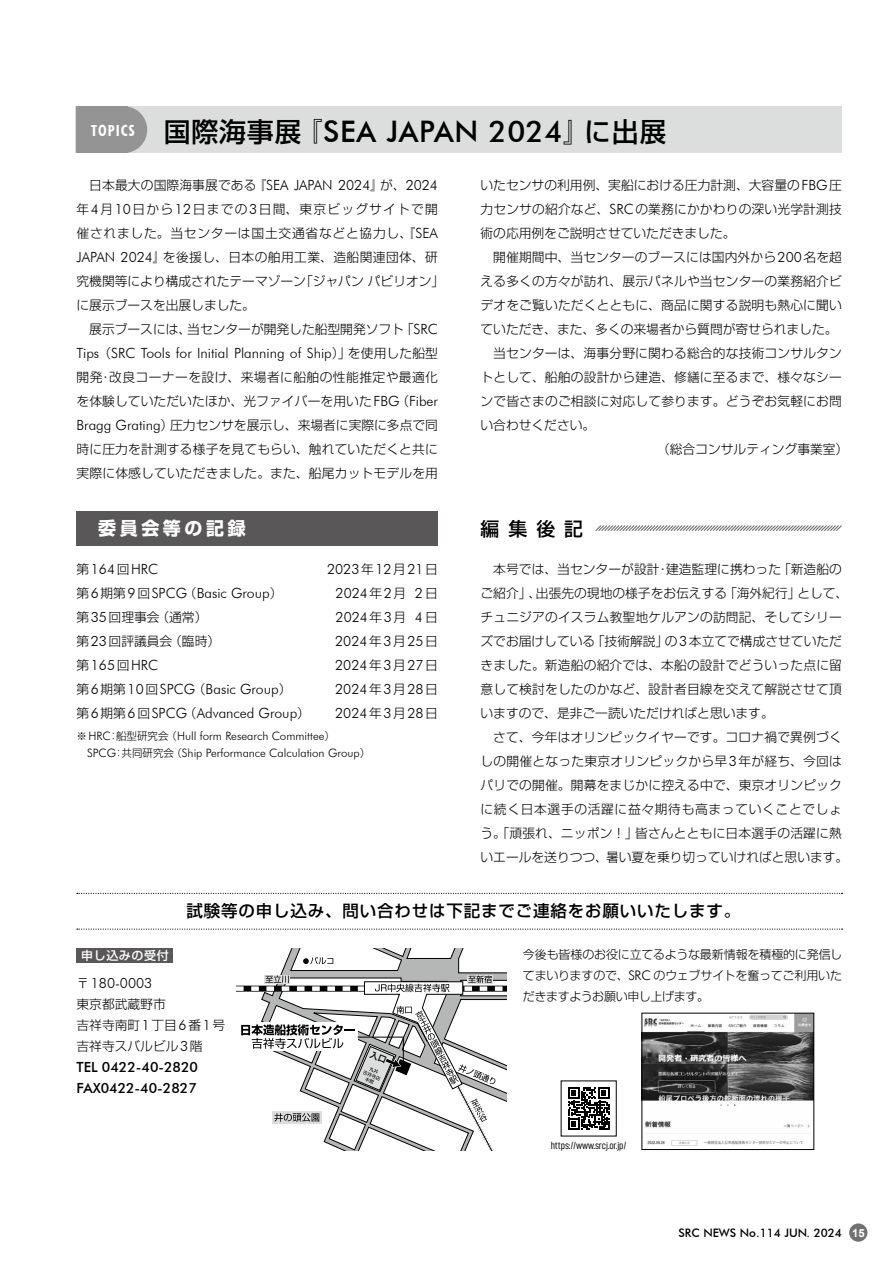
<style>
.page{position:relative;width:893px;height:1263px;background:#fff}
.page>*{position:absolute;margin:0;border:0;box-sizing:border-box;transform-origin:0 0}
.t1{font:500 29.7px "Futura BT";letter-spacing:.025em;color:#000}
.t2{font:500 18.9px "Shin Go Pro";color:#000}
.t3{font:700 18px "Shin Go Pro";letter-spacing:.2em;color:#fff}
.t4{font:500 16.5px "Shin Go Pro";letter-spacing:.05em;color:#000}
.t5{font:700 condensed 15.3px "Futura BT";letter-spacing:.065em;color:#fff}
.t6{font:300 14.1px "Futura BT";color:#000}
.t7{font:500 14.1px/21px "Futura BT";color:#000}
.t8{font:300 12.75px/24px "Shin Go Pro";letter-spacing:.015em;color:#000}
.t9{font:300 12.75px/24px "Shin Go Pro";letter-spacing:.035em;color:#000}
.t10{font:300 12px/21px "Shin Go Pro";letter-spacing:-.025em;color:#000;text-align:justify}
.t11{font:500 12px "Shin Go Pro";letter-spacing:.05em;color:#fff}
.t12{font:500 11.7px "Futura BT";color:#000}
.t13{font:300 11.55px/16.5px "Futura BT";color:#000}
.t14{font:10.5px "D DIN Condensed";letter-spacing:-.015em;color:#000}
.s1{font-family:"Shin Go Pro";font-size:27px}
.s2{font-family:"Futura BT";font-size:14.1px}
.s3{font-family:"Shin Go Pro";font-size:12.75px}
.s4{font-family:"Shin Go Pro";font-size:10.5px}
.s5{font-family:"Futura BT";font-size:13.2px}
.s6{font-family:"Arial";font-weight:700;font-size:11.25px;color:#fff}
</style>
<div class="page">
<div style="left:76px;top:106px;width:766px;height:47px;background:#dcdddd"></div>
<div style="left:77px;top:106px;width:51px;height:47px;background:#949495"></div>
<div style="left:100px;top:106px;width:47px;height:47px;background:#949495;border-radius:50%"></div>
<svg style="left:77px;top:928px;width:766px;height:2px"></svg>
<svg style="left:77px;top:893px;width:766px;height:1px"></svg>
<svg style="left:280px;top:948px;width:227px;height:27px"></svg>
<svg style="left:303px;top:957px;width:30px;height:7px"></svg>
<img style="left:644px;top:1015px;width:168px;height:131px">
<div style="left:642px;top:1013px;width:172px;height:137px;border:1px solid #000"></div>
<svg style="left:568px;top:1087px;width:42px;height:42px"></svg>
<svg style="left:595px;top:525px;width:247px;height:6px"></svg>
<div style="left:77px;top:512px;width:361px;height:34px;background:#595757"></div>
<div style="left:77px;top:948px;width:96px;height:15px;background:#595757"></div>
<div style="left:849px;top:1223px;width:18px;height:19px;background:#727171;border-radius:50%"></div>
<svg style="left:236px;top:975px;width:271px;height:175px"></svg>
<p class="t5" style="left:91px;top:122px;width:45px">TOPICS</p>
<h1 class="t1" style="left:164px;top:113px;width:504px"><span class="s1">国際海事展『</span>SEA JAPAN 2024<span class="s1">』に出展</span></h1>
<p class="t9" style="left:77px;top:171px;width:369px;text-indent:13px">日本最大の国際海事展である『<span class="s2">SEA JAPAN 2024</span>』が、<span class="s2">2024</span>年<span class="s2">4</span>月<span class="s2">10</span>日から<span class="s2">12</span>日までの<span class="s2">3</span>日間、東京ビッグサイトで開催されました。当センターは国土交通省などと協力し、『<span class="s2">SEA<br>JAPAN 2024</span>』を後援し、日本の舶用工業、造船関連団体、研究機関等により構成されたテーマゾーン「ジャパンパビリオン」に展示ブースを出展しました。</p>
<p class="t8" style="left:89px;top:315px;width:350px">展示ブースには、当センターが開発した船型開発ソフト「<span class="s2">SRC</span></p>
<p class="t6" style="left:77px;top:344px;width:363px">Tips <span class="s3">（</span>SRC Tools for Initial Planning of Ship<span class="s3">）」を使用した船型</span></p>
<p class="t8" style="left:77px;top:363px;width:363px;text-align:justify">開発・改良コーナーを設け、来場者に船舶の性能推定や最適化を体験していただいたほか、光ファイバーを用いた<span class="s2">FBG</span>（<span class="s2">Fiber Bragg Grating</span>）圧力センサを展示し、来場者に実際に多点で同時に圧力を計測する様子を見てもらい、触れていただくと共に実際に体感していただきました。また、船尾カットモデルを用</p>
<p class="t8" style="left:480px;top:171px;width:363px;text-align:justify">いたセンサの利用例、実船における圧力計測、大容量の<span class="s2">FBG</span>圧力センサの紹介など、<span class="s2">SRC</span>の業務にかかわりの深い光学計測技術の応用例をご説明させていただきました。</p>
<p class="t8" style="left:493px;top:243px;width:350px">開催期間中、当センターのブースには国内外から<span class="s2">200</span>名を超</p>
<p class="t8" style="left:480px;top:267px;width:363px">える多くの方々が訪れ、展示パネルや当センターの業務紹介ビ</p>
<p class="t8" style="left:480px;top:291px;width:363px">デオをご覧いただくとともに、商品に関する説明も熱心に聞い</p>
<p class="t8" style="left:480px;top:315px;width:358px">ていただき、また、多くの来場者から質問が寄せられました。</p>
<p class="t8" style="left:493px;top:339px;width:350px">当センターは、海事分野に関わる総合的な技術コンサルタン</p>
<p class="t8" style="left:480px;top:363px;width:363px">トとして、船舶の設計から建造、修繕に至るまで、様々なシー</p>
<p class="t8" style="left:480px;top:387px;width:363px">ンで皆さまのご相談に対応して参ります。どうぞお気軽にお問</p>
<p class="t8" style="left:480px;top:411px;width:116px">い合わせください。</p>
<p class="t8" style="left:657px;top:435px;width:193px">（総合コンサルティング事業室）</p>
<h3 class="t3" style="left:77px;top:514px;width:171px">　委員会等の記録</h3>
<h2 class="t2" style="left:480px;top:513px;width:104px">編集後記</h2>
<p class="t6" style="left:77px;top:560px;width:83px"><span class="s3">第</span>164<span class="s3">回</span>HRC</p>
<p class="t6" style="left:327px;top:560px;width:112px">2023<span class="s3">年</span>12<span class="s3">月</span>21<span class="s3">日</span></p>
<p class="t6" style="left:77px;top:584px;width:207px"><span class="s3">第</span>6<span class="s3">期第</span>9<span class="s3">回</span>SPCG<span class="s3">（</span>Basic Group<span class="s3">）</span></p>
<p class="t6" style="left:336px;top:584px;width:104px">2024<span class="s3">年</span>2<span class="s3">月</span> 2<span class="s3">日</span></p>
<p class="t8" style="left:77px;top:603px;width:132px">第<span class="s2">35</span>回理事会（通常）</p>
<p class="t6" style="left:336px;top:608px;width:104px">2024<span class="s3">年</span>3<span class="s3">月</span> 4<span class="s3">日</span></p>
<p class="t8" style="left:77px;top:627px;width:145px">第<span class="s2">23</span>回評議員会（臨時）</p>
<p class="t6" style="left:335px;top:632px;width:104px">2024<span class="s3">年</span>3<span class="s3">月</span>25<span class="s3">日</span></p>
<p class="t6" style="left:77px;top:656px;width:83px"><span class="s3">第</span>165<span class="s3">回</span>HRC</p>
<p class="t6" style="left:335px;top:656px;width:104px">2024<span class="s3">年</span>3<span class="s3">月</span>27<span class="s3">日</span></p>
<p class="t6" style="left:77px;top:680px;width:216px"><span class="s3">第</span>6<span class="s3">期第</span>10<span class="s3">回</span>SPCG <span class="s3">（</span>Basic Group<span class="s3">）</span></p>
<p class="t6" style="left:335px;top:680px;width:104px">2024<span class="s3">年</span>3<span class="s3">月</span>28<span class="s3">日</span></p>
<p class="t6" style="left:77px;top:704px;width:235px"><span class="s3">第</span>6<span class="s3">期第</span>6<span class="s3">回</span>SPCG<span class="s3">（</span>Advanced Group<span class="s3">）</span></p>
<p class="t6" style="left:335px;top:704px;width:104px">2024<span class="s3">年</span>3<span class="s3">月</span>28<span class="s3">日</span></p>
<p class="t13" style="left:87px;top:728px;width:285px;text-indent:-10px"><span class="s4">※</span>HRC<span class="s4">：船型研究会（</span>Hull form Research Committee<span class="s4">）<br></span>SPCG<span class="s4">：共同研究会（</span>Ship Performance Calculation Group<span class="s4">）</span></p>
<p class="t8" style="left:480px;top:555px;width:369px;text-indent:13px">本号では、当センターが設計・建造監理に携わった「新造船のご紹介」、出張先の現地の様子をお伝えする「海外紀行」として、チュニジアのイスラム教聖地ケルアンの訪問記、そしてシリーズでお届けしている「技術解説」の<span class="s2">3</span>本立てで構成させていただきました。新造船の紹介では、本船の設計でどういった点に留意して検討をしたのかなど、設計者目線を交えて解説させて頂いますので、是非ご一読いただければと思います。</p>
<p class="t8" style="left:480px;top:723px;width:369px;text-align:center">さて、今年はオリンピックイヤーです。コロナ禍で異例づく<br>しの開催となった東京オリンピックから早<span class="s2">3</span>年が経ち、今回はパリでの開催。開幕をまじかに控える中で、東京オリンピックに続く日本選手の活躍に益々期待も高まっていくことでしょう。「頑張れ、ニッポン！」皆さんとともに日本選手の活躍に熱いエールを送りつつ、暑い夏を乗り切っていければと思います。</p>
<p class="t4" style="left:187px;top:897px;width:555px">試験等の申し込み、問い合わせは下記までご連絡をお願いいたします。</p>
<p class="t11" style="left:81px;top:946px;width:89px">申し込みの受付</p>
<p class="t6" style="left:77px;top:974px;width:77px"><span class="s3">〒</span>180-0003</p>
<p class="t8" style="left:77px;top:992px;width:150px;line-height:21px">東京都武蔵野市<br>吉祥寺南町<span class="s2">1</span>丁目<span class="s2">6</span>番<span class="s2">1</span>号吉祥寺スバルビル<span class="s2">3</span>階　</p>
<p class="t7" style="left:77px;top:1056px;width:123px">TEL 0422-40-2820<br>FAX0422-40-2827</p>
<p class="t10" style="left:523px;top:942px;width:321px">今後も皆様のお役に立てるような最新情報を積極的に発信してまいりますので、<span class="s5">SRC</span> のウェブサイトを奮ってご利用いただきますようお願い申し上げます。</p>
<p class="t14" style="left:551px;top:1139px;width:77px">https://www.srcj.or.jp/</p>
<p class="t12" style="left:678px;top:1225px;width:188px">SRC NEWS No.114 JUN. 2024 <span class="s6">15</span></p>
</div>
